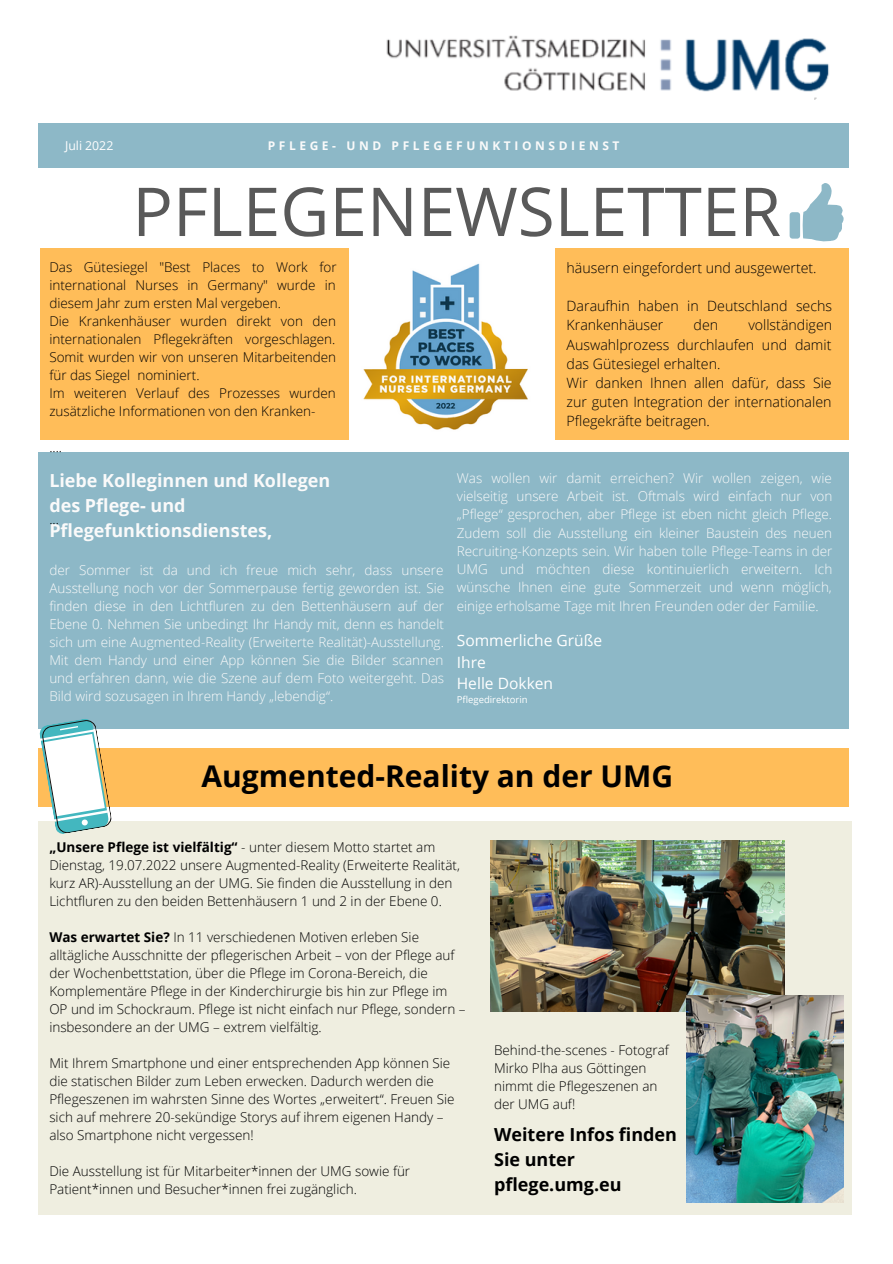
<style>
.page{position:relative;width:893px;height:1264px;background:#fff}
.page>*{position:absolute;margin:0;border:0;box-sizing:border-box;transform-origin:0 0}
.t1{font:67.5px "Open Sans";color:#595959}
.t2{font:700 30px "Open Sans";color:#000}
.t3{font:700 18px/24.8px "Open Sans";color:#fafafa}
.t4{font:700 18px/24.8px "Open Sans";color:#000}
.t5{font:15.6px/21.5px "Open Sans";color:#fff}
.t6{font:300 14.25px/19px "Open Sans";color:#000}
.t7{font:300 13.5px/18px "Open Sans";color:#000}
.t8{font:300 13.5px/18.1px "Open Sans";color:#fafafa;text-align:justify}
.t9{font:12.3px "Open Sans";color:#fff}
.t10{font:700 12px "Open Sans";letter-spacing:.3em;color:#fafafa}
.t11{font:9.45px "Open Sans";color:#fff}
.s1{font-weight:700}
</style>
<div class="page">
<div style="left:38px;top:123px;width:810px;height:45px;background:#8db8c7"></div>
<div style="left:38px;top:452px;width:810px;height:276px;background:#8db8c7"></div>
<img style="left:386px;top:35px;width:443px;height:65px">
<svg style="left:802px;top:183px;width:41px;height:58px"></svg>
<div style="left:789px;top:212px;width:11px;height:27px;background:#8db8c7;border-radius:3px"></div>
<div style="left:38px;top:747px;width:810px;height:59px;background:#ffbd59"></div>
<div style="left:38px;top:821px;width:813px;height:394px;background:#efeee0"></div>
<svg style="left:38px;top:719px;width:75px;height:115px"></svg>
<img style="left:490px;top:840px;width:294px;height:171px">
<img style="left:686px;top:995px;width:157px;height:207px">
<img style="left:363px;top:263px;width:165px;height:167px">
<div style="left:40px;top:248px;width:308px;height:191px;background:#ffbd59"></div>
<div style="left:555px;top:248px;width:294px;height:191px;background:#ffbd59"></div>
<p class="t9" style="left:65px;top:137px;width:50px">Juli 2022</p>
<p class="t10" style="left:268px;top:137px;width:353px">PFLEGE- UND PFLEGEFUNKTIONSDIENST</p>
<h1 class="t1" style="left:132px;top:164px;width:650px">PFLEGENEWSLETTER</h1>
<p class="t7" style="left:49px;top:258px;width:289px">Das Gütesiegel "Best Places to Work for international Nurses in Germany" wurde in diesem Jahr zum ersten Mal vergeben.<br>Die Krankenhäuser wurden direkt von den internationalen Pflegekräften vorgeschlagen.<br>Somit wurden wir von unseren Mitarbeitenden für das Siegel nominiert.<br>Im weiteren Verlauf des Prozesses wurden zusätzliche Informationen von den Kranken-</p>
<p class="t7" style="left:49px;top:438px;width:14px">....</p>
<h3 class="t3" style="left:49px;top:468px;width:282px">Liebe Kolleginnen und Kollegen des Pflege- und<br>Pflegefunktionsdienstes,</h3>
<p class="t7" style="left:49px;top:509px;width:11px">...</p>
<p class="t8" style="left:49px;top:561px;width:396px">der Sommer ist da und ich freue mich sehr, dass unsere Ausstellung noch vor der Sommerpause fertig geworden ist. Sie finden diese in den Lichtfluren zu den Bettenhäusern auf der Ebene 0. Nehmen Sie unbedingt Ihr Handy mit, denn es handelt sich um eine Augmented-Reality (Erweiterte Realität)-Ausstellung.<br>Mit dem Handy und einer App können Sie die Bilder scannen und erfahren dann, wie die Szene auf dem Foto weitergeht. Das Bild wird sozusagen in Ihrem Handy „lebendig“.</p>
<p class="t6" style="left:566px;top:258px;width:251px">häusern eingefordert und ausgewertet.</p>
<p class="t6" style="left:566px;top:296px;width:267px">Daraufhin haben in Deutschland sechs<br>Krankenhäuser</p>
<p class="t6" style="left:566px;top:315px;width:267px;text-indent:182px">vollständigen<br>Auswahlprozess durchlaufen und damit das Gütesiegel erhalten.<br>Wir danken Ihnen allen dafür, dass Sie zur guten Integration der internationalen<br>Pflegekräfte beitragen.</p>
<p class="t6" style="left:693px;top:315px;width:26px">den</p>
<p class="t8" style="left:457px;top:468px;width:377px">Was wollen wir damit erreichen? Wir wollen zeigen, wie vielseitig unsere Arbeit ist. Oftmals wird einfach nur von „Pflege“ gesprochen, aber Pflege ist eben nicht gleich Pflege.<br>Zudem soll die Ausstellung ein kleiner Baustein des neuen Recruiting-Konzepts sein. Wir haben tolle Pflege-Teams in der UMG und möchten diese kontinuierlich erweitern. Ich wünsche Ihnen eine gute Sommerzeit und wenn möglich, einige erholsame Tage mit Ihren Freunden oder der Familie.</p>
<p class="t5" style="left:457px;top:629px;width:147px">Sommerliche Grüße<br>Ihre<br>Helle Dokken</p>
<p class="t11" style="left:457px;top:693px;width:72px">Pflegedirektorin</p>
<h2 class="t2" style="left:201px;top:755px;width:473px">Augmented-Reality an der UMG</h2>
<p class="t7" style="left:49px;top:837px;width:412px"><span class="s1">„Unsere Pflege ist vielfältig“</span> - unter diesem Motto startet am Dienstag, 19.07.2022 unsere Augmented-Reality (Erweiterte Realität, kurz AR)-Ausstellung an der UMG. Sie finden die Ausstellung in den Lichtfluren zu den beiden Bettenhäusern 1 und 2 in der Ebene 0.</p>
<p class="t7" style="left:49px;top:927px;width:418px"><span class="s1">Was erwartet Sie?</span> In 11 verschiedenen Motiven erleben Sie alltägliche Ausschnitte der pflegerischen Arbeit – von der Pflege auf der Wochenbettstation, über die Pflege im Corona-Bereich, die Komplementäre Pflege in der Kinderchirurgie bis hin zur Pflege im OP und im Schockraum. Pflege ist nicht einfach nur Pflege, sondern – insbesondere an der UMG – extrem vielfältig.</p>
<p class="t7" style="left:49px;top:1053px;width:406px">Mit Ihrem Smartphone und einer entsprechenden App können Sie die statischen Bilder zum Leben erwecken. Dadurch werden die Pflegeszenen im wahrsten Sinne des Wortes „erweitert“. Freuen Sie sich auf mehrere 20-sekündige Storys auf ihrem eigenen Handy – also Smartphone nicht vergessen!</p>
<p class="t7" style="left:49px;top:1161px;width:362px">Die Ausstellung ist für Mitarbeiter*innen der UMG sowie für<br>Patient*innen und Besucher*innen frei zugänglich.</p>
<p class="t7" style="left:494px;top:1040px;width:176px">Behind-the-scenes - Fotograf<br>Mirko Plha aus Göttingen nimmt die Pflegeszenen an der UMG auf!</p>
<h3 class="t4" style="left:494px;top:1121px;width:184px">Weitere Infos finden<br>Sie unter pflege.umg.eu</h3>
</div>
